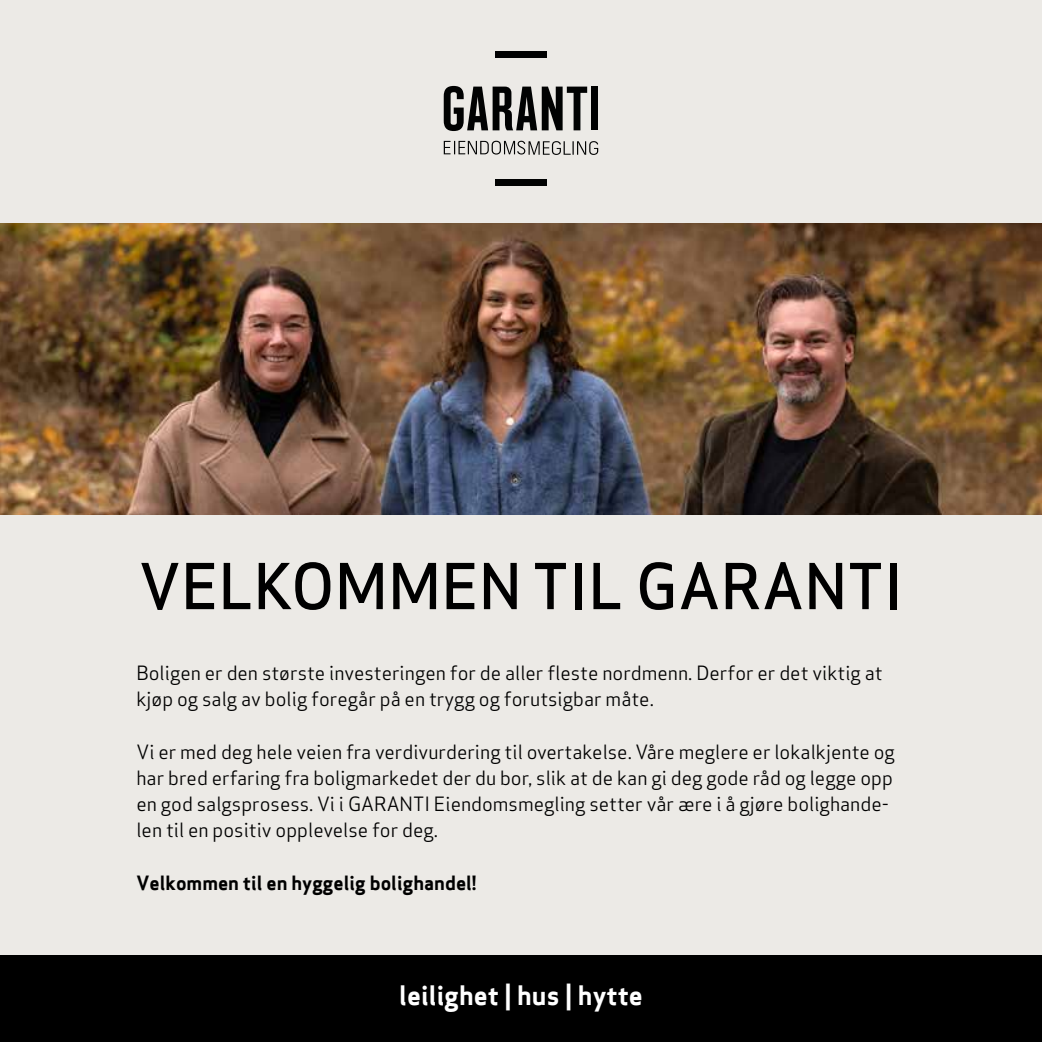
<style>
.page{position:relative;width:1042px;height:1042px;background:#eceae6}
.page>*{position:absolute;margin:0;border:0;box-sizing:border-box;transform-origin:0 0}
.t1{font:500 61.6px "Apex Sans";color:#000}
.t2{font:26.25px "Apex Sans Bold T";color:#fff}
.t3{font:19.25px/26.2px "Apex Sans";color:#000}
.t4{font:19.25px "Apex Sans Bold T";color:#000}
</style>
<div class="page">
<img style="left:0;top:223px;width:1042px;height:292px">
<div style="left:495px;top:51px;width:52px;height:6px;background:#010202"></div>
<div style="left:495px;top:180px;width:52px;height:6px;background:#010202"></div>
<div style="left:591px;top:87px;width:7px;height:43px;background:#010202"></div>
<svg style="left:444px;top:86px;width:143px;height:45px"></svg>
<svg style="left:444px;top:141px;width:154px;height:14px"></svg>
<div style="left:0;top:955px;width:1042px;height:87px;background:#000"></div>
<h1 class="t1" style="left:139px;top:532px;width:766px">VELKOMMEN TIL GARANTI</h1>
<p class="t3" style="left:136px;top:658px;width:748px">Boligen er den største investeringen for de aller fleste nordmenn. Derfor er det viktig at kjøp og salg av bolig foregår på en trygg og forutsigbar måte.</p>
<p class="t3" style="left:136px;top:736px;width:760px">Vi er med deg hele veien fra verdivurdering til overtakelse. Våre meglere er lokalkjente og har bred erfaring fra boligmarkedet der du bor, slik at de kan gi deg gode råd og legge opp en god salgsprosess. Vi i GARANTI Eiendomsmegling setter vår ære i å gjøre bolighande&shy;len til en positiv opplevelse for deg.</p>
<p class="t4" style="left:136px;top:870px;width:342px">Velkommen til en hyggelig bolighandel!</p>
<h2 class="t2" style="left:399px;top:978px;width:245px">leilighet | hus | hytte</h2>
</div>
